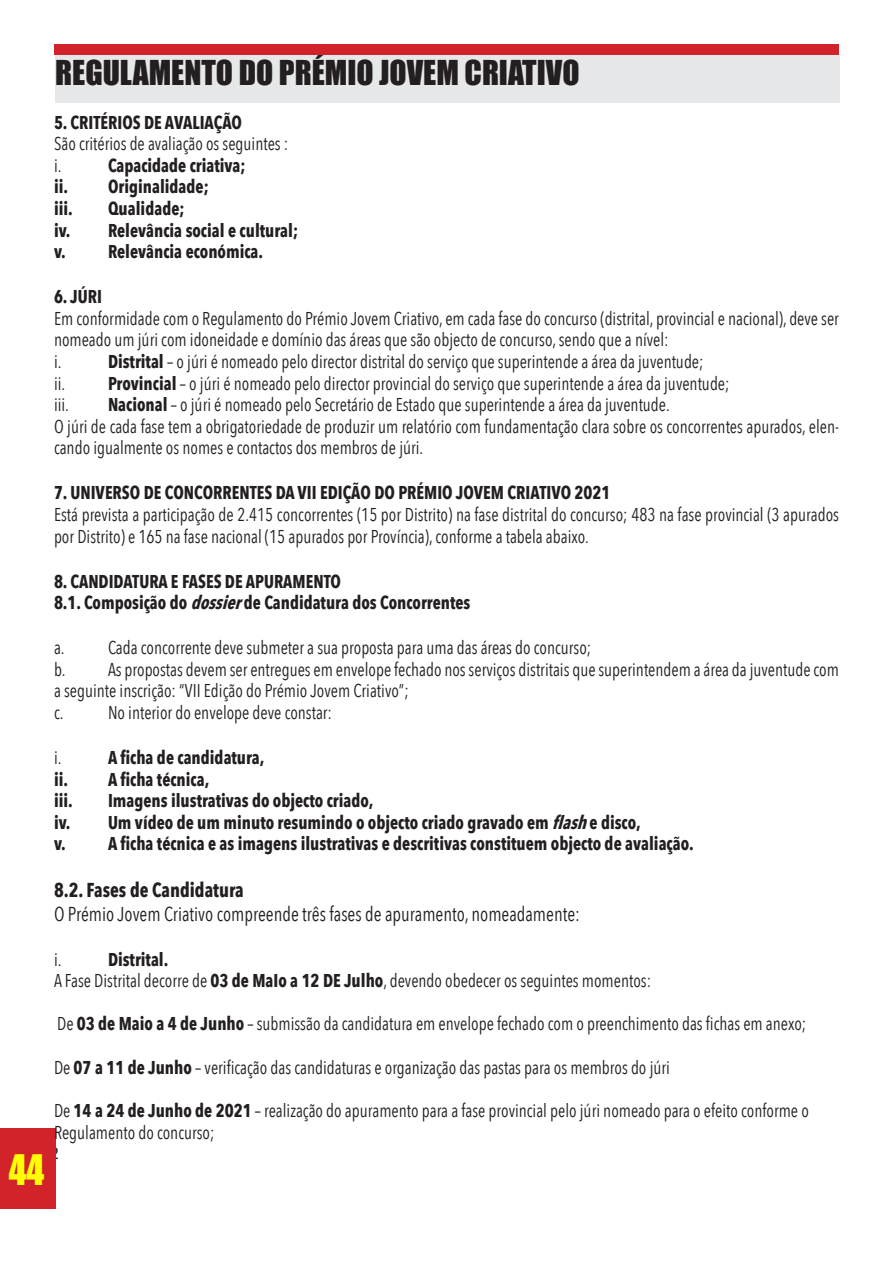
<style>
.page{position:relative;width:893px;height:1263px;background:#fff}
.page>*{position:absolute;margin:0;border:0;box-sizing:border-box;transform-origin:0 0}
.t1{font:38.7px "Impact";color:#ffff04;scale:.92 1}
.t2{font:31.5px "Impact";color:#231f20}
.t3{font:20.1px "Avenir Next Condensed";color:#231f20;scale:.92 1}
.t4{font:700 20.1px "Avenir Next Condensed";color:#231f20;scale:.92 1}
.t5{font:18.6px/21.6px "Avenir Next Condensed";color:#231f20;scale:.92 1}
.t6{font:700 18.6px "Avenir Next Condensed";color:#231f20;scale:.92 1}
.t7{font:18px "Myriad Pro";color:#231f20}
.s1{font-weight:700}
.s2{font-style:italic}
</style>
<div class="page">
<div style="left:0;top:1129px;width:55px;height:80px;background:#d2232a"></div>
<div style="left:55px;top:55px;width:785px;height:48px;background:#e6e7e8"></div>
<div style="left:54px;top:44px;width:784px;height:11px;background:#d2232a"></div>
<p class="t2" style="left:55px;top:48px;width:526px">REGULAMENTO DO PRÉMIO JOVEM CRIATIVO</p>
<p class="t6" style="left:54px;top:111px;width:206px">5. CRITÉRIOS DE AVALIAÇÃO</p>
<p class="t5" style="left:54px;top:132px;width:256px">São critérios de avaliação os seguintes :</p>
<p class="t5" style="left:54px;top:154px;width:10px">i.</p>
<p class="t6" style="left:108px;top:154px;width:151px">Capacidade criativa;</p>
<p class="t6" style="left:54px;top:175px;width:170px">ii. Originalidade;</p>
<p class="t6" style="left:54px;top:197px;width:22px">iii.</p>
<p class="t6" style="left:108px;top:197px;width:85px">Qualidade;</p>
<p class="t6" style="left:54px;top:219px;width:267px">iv. Relevância social e cultural;</p>
<p class="t6" style="left:54px;top:240px;width:229px">v. Relevância económica.</p>
<p class="t6" style="left:54px;top:285px;width:54px">6. JÚRI</p>
<p class="t5" style="left:54px;top:307px;width:855px">Em conformidade com o Regulamento do Prémio Jovem Criativo, em cada fase do concurso (distrital, provincial e nacional), deve ser nomeado um júri com idoneidade e domínio das áreas que são objecto de concurso, sendo que a nível:</p>
<p class="t5" style="left:54px;top:350px;width:10px">i.</p>
<p class="t5" style="left:108px;top:350px;width:649px"><span class="s1">Distrital</span> – o júri é nomeado pelo director distrital do serviço que superintende a área da juventude;</p>
<p class="t5" style="left:54px;top:371px;width:736px">ii. <span class="s1">Provincial</span> – o júri é nomeado pelo director provincial do serviço que superintende a área da juventude;</p>
<p class="t5" style="left:54px;top:393px;width:18px">iii.</p>
<p class="t5" style="left:108px;top:393px;width:612px"><span class="s1">Nacional</span> – o júri é nomeado pelo Secretário de Estado que superintende a área da juventude.</p>
<p class="t5" style="left:54px;top:415px;width:855px">O júri de cada fase tem a obrigatoriedade de produzir um relatório com fundamentação clara sobre os concorrentes apurados, elen&shy;cando igualmente os nomes e contactos dos membros de júri.</p>
<p class="t6" style="left:54px;top:481px;width:606px">7. UNIVERSO DE CONCORRENTES DA VII EDIÇÃO DO PRÉMIO JOVEM CRIATIVO 2021</p>
<p class="t5" style="left:54px;top:503px;width:855px">Está prevista a participação de 2.415 concorrentes (15 por Distrito) na fase distrital do concurso; 483 na fase provincial (3 apurados por Distrito) e 165 na fase nacional (15 apurados por Província), conforme a tabela abaixo.</p>
<p class="t6" style="left:54px;top:570px;width:313px">8. CANDIDATURA E FASES DE APURAMENTO</p>
<p class="t6" style="left:54px;top:591px;width:454px">8.1. Composição do <span class="s2">dossier</span>de Candidatura dos Concorrentes</p>
<p class="t5" style="left:54px;top:636px;width:586px">a. Cada concorrente deve submeter a sua proposta para uma das áreas do concurso;</p>
<p class="t5" style="left:54px;top:658px;width:855px">b. As propostas devem ser entregues em envelope fechado nos serviços distritais que superintendem a área da juventude com a seguinte inscrição: “VII Edição do Prémio Jovem Criativo”;</p>
<p class="t5" style="left:54px;top:701px;width:12px">c.</p>
<p class="t5" style="left:108px;top:701px;width:245px">No interior do envelope deve constar:</p>
<p class="t5" style="left:54px;top:746px;width:10px">i.</p>
<p class="t6" style="left:108px;top:746px;width:171px">A ficha de candidatura,</p>
<p class="t6" style="left:54px;top:768px;width:170px">ii. A ficha técnica,</p>
<p class="t6" style="left:54px;top:789px;width:22px">iii.</p>
<p class="t6" style="left:108px;top:789px;width:290px">Imagens ilustrativas do objecto criado,</p>
<p class="t6" style="left:54px;top:811px;width:639px">iv. Um vídeo de um minuto resumindo o objecto criado gravado em <span class="s2">flash</span>e disco,</p>
<p class="t6" style="left:54px;top:832px;width:697px">v. A ficha técnica e as imagens ilustrativas e descritivas constituem objecto de avaliação.</p>
<p class="t4" style="left:54px;top:878px;width:208px">8.2. Fases de Candidatura</p>
<p class="t3" style="left:54px;top:896px;width:573px">O Prémio Jovem Criativo compreende três fases de apuramento, nomeadamente:</p>
<p class="t5" style="left:54px;top:947px;width:10px">i.</p>
<p class="t6" style="left:108px;top:948px;width:67px">Distrital.</p>
<p class="t5" style="left:54px;top:969px;width:650px">A Fase Distrital decorre de <span class="s1">03 de MaIo a 12 DE Julho</span>, devendo obedecer os seguintes momentos:</p>
<p class="t5" style="left:57px;top:1012px;width:816px">De <span class="s1">03 de Maio a 4 de Junho</span> – submissão da candidatura em envelope fechado com o preenchimento das fichas em anexo;</p>
<p class="t5" style="left:54px;top:1055px;width:671px">De <span class="s1">07 a 11 de Junho</span> – verificação das candidaturas e organização das pastas para os membros do júri</p>
<p class="t5" style="left:54px;top:1099px;width:822px">De <span class="s1">14 a 24 de Junho de 2021</span> – realização do apuramento para a fase provincial pelo júri nomeado para o efeito conforme o</p>
<p class="t5" style="left:54px;top:1120px;width:176px">Regulamento do concurso;</p>
<p class="t7" style="left:50px;top:1142px;width:11px">2</p>
<p class="t1" style="left:9px;top:1140px;width:40px">44</p>
</div>
